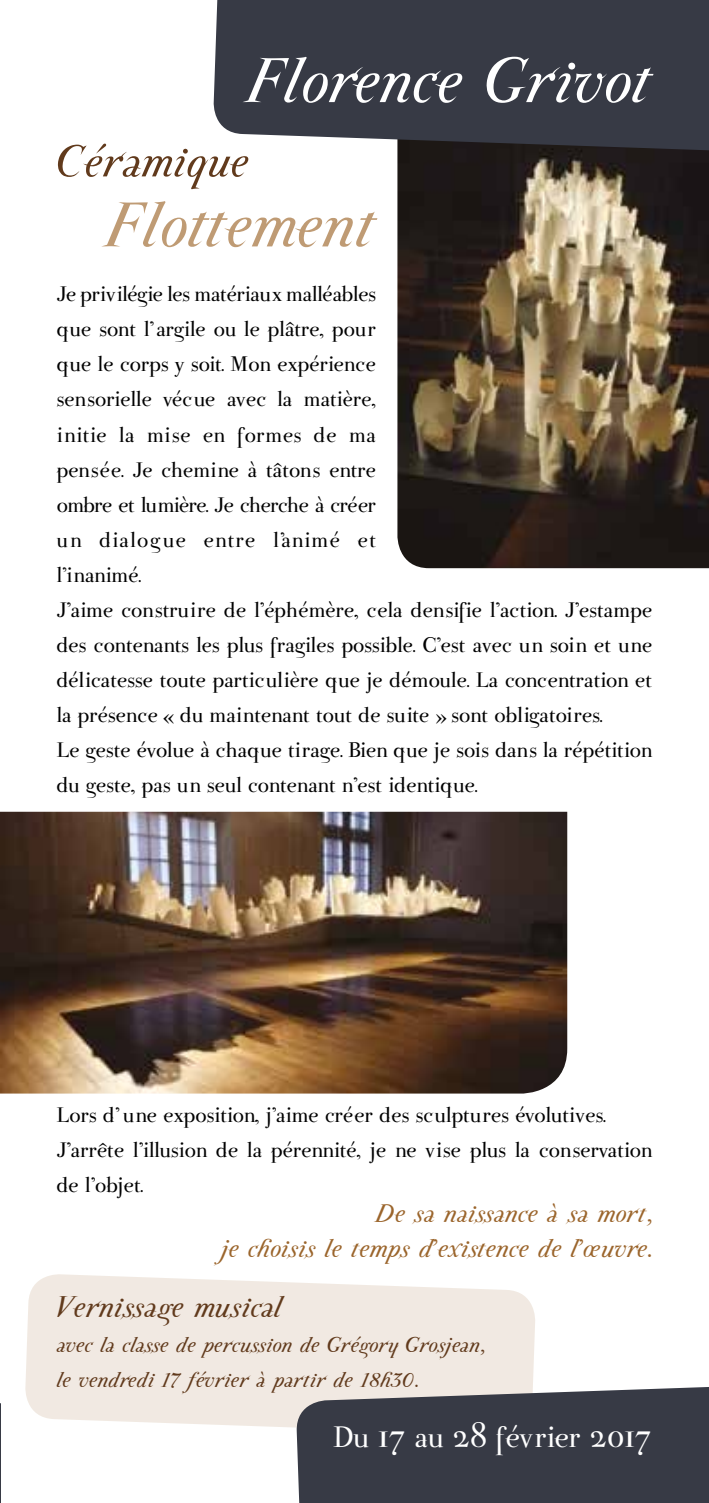
<style>
.page{position:relative;width:709px;height:1503px;background:#fff}
.page>*{position:absolute;margin:0;border:0;box-sizing:border-box;transform-origin:0 0}
.t1{font:italic 75px "Parma Petit";color:#fff}
.t2{font:italic 75px "Parma Petit";color:#bf9b74}
.t3{font:italic 52.5px "Parma Petit";color:#613a1c}
.t4{font:35px "Parma Petit";color:#fff}
.t5{font:italic 35px "Parma Petit";color:#613a1c}
.t6{font:italic 30px/35px "Parma Petit";color:#9b652c;text-align:right}
.t7{font:25px/35px "Parma Petit";color:#000}
.t8{font:italic 25px/35px "Parma Petit";color:#613a1c}
</style>
<div class="page">
<svg style="left:0;top:1403px;width:1px;height:99px"></svg>
<img style="left:397px;top:152px;width:312px;height:416px">
<svg style="left:213px;top:0;width:496px;height:152px;fill:#373a45"></svg>
<svg style="left:25px;top:1274px;width:510px;height:154px;fill:#f1e9e2"></svg>
<svg style="left:296px;top:1383px;width:413px;height:119px;fill:#373a45"></svg>
<img style="left:0;top:811px;width:567px;height:282px">
<h1 class="t1" style="left:248px;top:39px;width:406px">Florence Grivot</h1>
<h2 class="t3" style="left:57px;top:132px;width:194px">Céramique</h2>
<h1 class="t2" style="left:107px;top:184px;width:271px">Flottement</h1>
<p class="t7" style="left:57px;top:277px;width:597px">Je privilégie les matériaux malléables<br>que sont l'argile ou le plâtre, pour<br>que le corps y soit. Mon expérience<br>sensorielle vécue avec la matière,<br>initie la mise en formes de ma<br>pensée. Je chemine à tâtons entre<br>ombre et lumière. Je cherche à créer<br>un dialogue entre l'animé et<br>l'inanimé.<br>J’aime construire de l’éphémère, cela densifie l’action. J’estampe des contenants les plus fragiles possible. C’est avec un soin et une délicatesse toute particulière que je démoule. La concentration et la présence « du maintenant tout de suite » sont obligatoires.<br>Le geste évolue à chaque tirage. Bien que je sois dans la répétition du geste, pas un seul contenant n’est identique.</p>
<p class="t7" style="left:57px;top:1097px;width:597px">Lors d' une exposition, j’aime créer des sculptures évolutives.<br>J’arrête l’illusion de la pérennité, je ne vise plus la conservation de l’objet.</p>
<p class="t6" style="left:221px;top:1196px;width:432px">De sa naissance à sa mort,<br>je choisis le temps d’existence de l’œuvre.</p>
<h3 class="t5" style="left:57px;top:1287px;width:227px">Vernissage musical</h3>
<p class="t8" style="left:57px;top:1327px;width:430px">avec la classe de percussion de Grégory Grosjean, le vendredi 17 février à partir de 18h30.</p>
<h3 class="t4" style="left:333px;top:1417px;width:321px">Du 17 au 28 février 2017</h3>
<h3 class="t4" style="left:283px;top:1418px;width:300px">Du 19 février au 2 mars</h3>
<h3 class="t4" style="left:635px;top:1418px;width:19px">6</h3>
</div>
